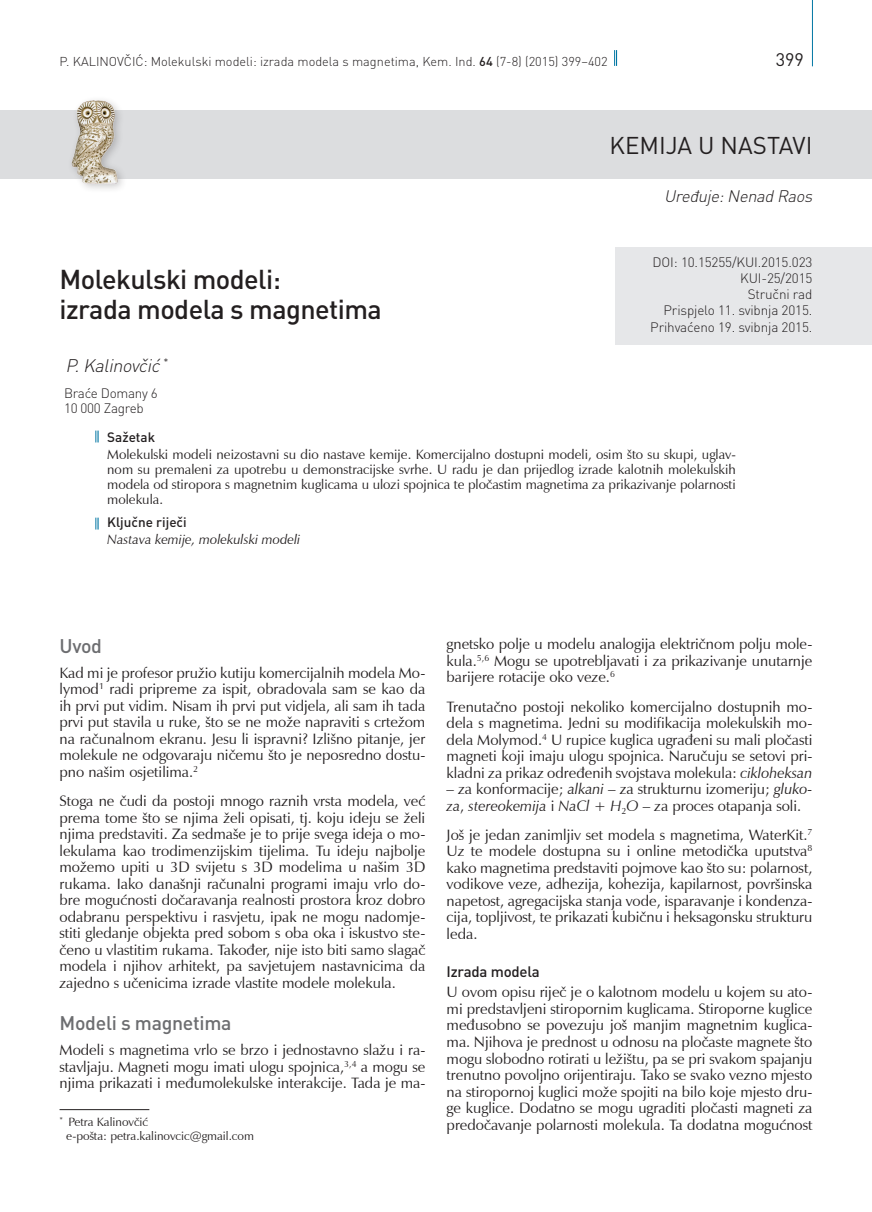
<style>
.page{position:relative;width:872px;height:1212px;background:#fff}
.page>*{position:absolute;margin:0;border:0;box-sizing:border-box;transform-origin:0 0}
._01_NASLOV_RADA{font:500 27px/30px "DIN Pro";letter-spacing:-.02em;color:#231f20}
.t1{font:24px "DIN Pro";color:#231f20}
._07_NASLOV_POGLAVLJA{font:500 19.5px "DIN Pro";letter-spacing:-.015em;color:#6c6d70}
.t2{font:italic 300 18px "DIN Pro";color:#231f20}
.t3{font:18px "DIN Pro";color:#231f20}
.t4{font:italic 300 16.5px "DIN Pro";color:#231f20}
._09_TEKST_RADA_-_HRV{font:15px/16.5px "Zapf Humanist Roman KUI";color:#231f20;text-align:justify}
._08_PODNASLOV_POGLAV{font:500 15px "DIN Pro";letter-spacing:-.015em;color:#231f20}
.t5{font:13.5px/15px "Zapf Humanist Roman KUI";color:#231f20}
._04_REFERENTNI_BROJ{font:300 13.5px/16.2px "DIN Pro";letter-spacing:-.01em;color:#231f20;text-align:right}
.t6{font:13.5px/17.1px "Zapf Humanist Italic KUI";color:#231f20}
.t7{font:300 12.75px "DIN Pro";color:#231f20}
._06_AUTOR_ZA_DOPISIV{font:12px "Zapf Humanist Roman KUI";color:#231f20}
.s1{font-weight:500}
.s2{font-family:"DIN Pro";font-weight:500}
.s3{font-family:"Zapf Humanist Italic KUI"}
</style>
<div class="page">
<svg style="left:614px;top:50px;width:3px;height:16px"></svg>
<hr style="left:812px;top:0;width:1px;height:66px;background:#0076a3">
<div style="left:615px;top:247px;width:257px;height:98px;background:#e6e7e9"></div>
<svg style="left:95px;top:431px;width:4px;height:11px"></svg>
<svg style="left:95px;top:518px;width:4px;height:11px"></svg>
<div style="left:0;top:111px;width:872px;height:68px;background:#dcdddf"></div>
<div style="left:67px;top:96px;width:61px;height:98px;background:#231f20;opacity:.25"></div>
<img style="left:70px;top:100px;width:48px;height:84px">
<hr style="left:60px;top:1109px;width:89px;height:1px;background:#231f20">
<p class="t7" style="left:60px;top:53px;width:549px">P. KALINOVČIĆ: Molekulski modeli: izrada modela s magnetima, Kem. Ind. <span class="s1">64</span> (7-8) (2015) 399−402</p>
<p class="t3" style="left:775px;top:47px;width:30px">399</p>
<p class="_01_NASLOV_RADA" style="left:60px;top:263px;width:324px">Molekulski modeli:<br>izrada modela s magnetima</p>
<p class="t1" style="left:609px;top:129px;width:204px">KEMIJA U NASTAVI</p>
<p class="t4" style="left:664px;top:184px;width:154px">Uređuje:Nenad Raos</p>
<p class="_04_REFERENTNI_BROJ" style="left:652px;top:253px;width:161px">DOI: 10.15255/KUI.2015.023<br>KUI-25/2015</p>
<p class="_04_REFERENTNI_BROJ" style="left:663px;top:286px;width:150px">Stručni rad<br>Prispjelo 11. svibnja 2015.</p>
<p class="_04_REFERENTNI_BROJ" style="left:650px;top:318px;width:164px">Prihvaćeno 19. svibnja 2015.</p>
<p class="t2" style="left:66px;top:354px;width:104px">P.Kalinovčić<sup>*</sup></p>
<p class="_04_REFERENTNI_BROJ" style="left:64px;top:385px;width:95px;line-height:15px;text-align:left">Braće Domany 6<br>10 000 Zagreb</p>
<p class="t5" style="left:107px;top:429px;width:630px;line-height:17.1px"><span class="s2">Sažetak<br></span>Molekulski modeli neizostavni su dio nastave kemije. Komercijalno dostupni modeli, osim što su skupi, uglav-</p>
<p class="t5" style="left:107px;top:462px;width:630px;text-align:justify">nom su premaleni za upotrebu u demonstracijske svrhe. U radu je dan prijedlog izrade kalotnih molekulskih modela od stiropora s magnetnim kuglicama u ulozi spojnica te pločastim magnetima za prikazivanje polarnosti molekula.</p>
<p class="t6" style="left:107px;top:515px;width:195px"><span class="s2">Ključne riječi<br></span>Nastava kemije, molekulski modeli</p>
<p class="_07_NASLOV_POGLAVLJA" style="left:60px;top:633px;width:44px">Uvod</p>
<p class="_09_TEKST_RADA_-_HRV" style="left:60px;top:665px;width:367px">Kad mi je profesor pružio kutiju komercijalnih modela Mo&shy;lymod<sup>1</sup> radi pripreme za ispit, obradovala sam se kao da ih prvi put vidim. Nisam ih prvi put vidjela, ali sam ih tada prvi put stavila u ruke, što se ne može napraviti s crtežom na računalnom ekranu. Jesu li ispravni? Izlišno pitanje, jer molekule ne odgovaraju ničemu što je neposredno dostu&shy;pno našim osjetilima.<sup>2</sup></p>
<p class="_09_TEKST_RADA_-_HRV" style="left:60px;top:794px;width:367px">Stoga ne čudi da postoji mnogo raznih vrsta modela, već prema tome što se njima želi opisati, tj. koju ideju se želi njima predstaviti. Za sedmaše je to prije svega ideja o mo&shy;lekulama kao trodimenzijskim tijelima. Tu ideju najbolje možemo upiti u 3D svijetu s 3D modelima u našim 3D rukama. Iako današnji računalni programi imaju vrlo do&shy;bre mogućnosti dočaravanja realnosti prostora kroz dobro odabranu perspektivu i rasvjetu, ipak ne mogu nadomje&shy;stiti gledanje objekta pred sobom s oba oka i iskustvo ste&shy;čeno u vlastitim rukama. Također, nije isto biti samo slagač modela i njihov arhitekt, pa savjetujem nastavnicima da zajedno s učenicima izrade vlastite modele molekula.</p>
<p class="_07_NASLOV_POGLAVLJA" style="left:60px;top:1010px;width:173px">Modeli s magnetima</p>
<p class="_09_TEKST_RADA_-_HRV" style="left:60px;top:1042px;width:367px">Modeli s magnetima vrlo se brzo i jednostavno slažu i ra&shy;stavljaju. Magneti mogu imati ulogu spojnica,<sup>3,4</sup> a mogu se njima prikazati i međumolekulske interakcije. Tada je ma-</p>
<p class="_06_AUTOR_ZA_DOPISIV" style="left:60px;top:1114px;width:90px"><sup>*</sup> Petra Kalinovčić</p>
<p class="_06_AUTOR_ZA_DOPISIV" style="left:66px;top:1127px;width:189px">e-pošta: petra.kalinovcic@gmail.com</p>
<p class="_09_TEKST_RADA_-_HRV" style="left:446px;top:637px;width:367px">gnetsko polje u modelu analogija električnom polju mole&shy;kula.<sup>5,6</sup> Mogu se upotrebljavati i za prikazivanje unutarnje barijere rotacije oko veze.<sup>6</sup></p>
<p class="_09_TEKST_RADA_-_HRV" style="left:446px;top:699px;width:367px">Trenutačno postoji nekoliko komercijalno dostupnih mo&shy;dela s magnetima. Jedni su modifikacija molekulskih mo&shy;dela Molymod.<sup>4</sup> U rupice kuglica ugrađeni su mali pločasti magneti koji imaju ulogu spojnica. Naručuju se setovi pri&shy;kladni za prikaz određenih svojstava molekula: <span class="s3">cikloheksan</span></p>
<p class="_09_TEKST_RADA_-_HRV" style="left:446px;top:782px;width:367px">– za konformacije; <span class="s3">alkani</span> – za strukturnu izomeriju; <span class="s3">gluko&shy;za</span>, <span class="s3">stereokemija</span> i <span class="s3">NaCl + H</span><sub>2</sub><span class="s3">O</span> – za proces otapanja soli.</p>
<p class="_09_TEKST_RADA_-_HRV" style="left:446px;top:827px;width:367px">Još je jedan zanimljiv set modela s magnetima, WaterKit.<sup>7<br></sup>Uz te modele dostupna su i online metodička uputstva<sup>8 </sup>kako magnetima predstaviti pojmove kao što su: polarnost, vodikove veze, adhezija, kohezija, kapilarnost, površinska napetost, agregacijska stanja vode, isparavanje i kondenza&shy;cija, topljivost, te prikazati kubičnu i heksagonsku strukturu leda.</p>
<p class="_08_PODNASLOV_POGLAV" style="left:446px;top:961px;width:95px">Izrada modela</p>
<p class="_09_TEKST_RADA_-_HRV" style="left:446px;top:985px;width:367px">U ovom opisu riječ je o kalotnom modelu u kojem su ato&shy;mi predstavljeni stiropornim kuglicama. Stiroporne kuglice međusobno se povezuju još manjim magnetnim kuglica&shy;ma. Njihova je prednost u odnosu na pločaste magnete što mogu slobodno rotirati u ležištu, pa se pri svakom spajanju trenutno povoljno orijentiraju. Tako se svako vezno mjesto na stiropornoj kuglici može spojiti na bilo koje mjesto dru&shy;ge kuglice. Dodatno se mogu ugraditi pločasti magneti za predočavanje polarnosti molekula. Ta dodatna mogućnost</p>
</div>
